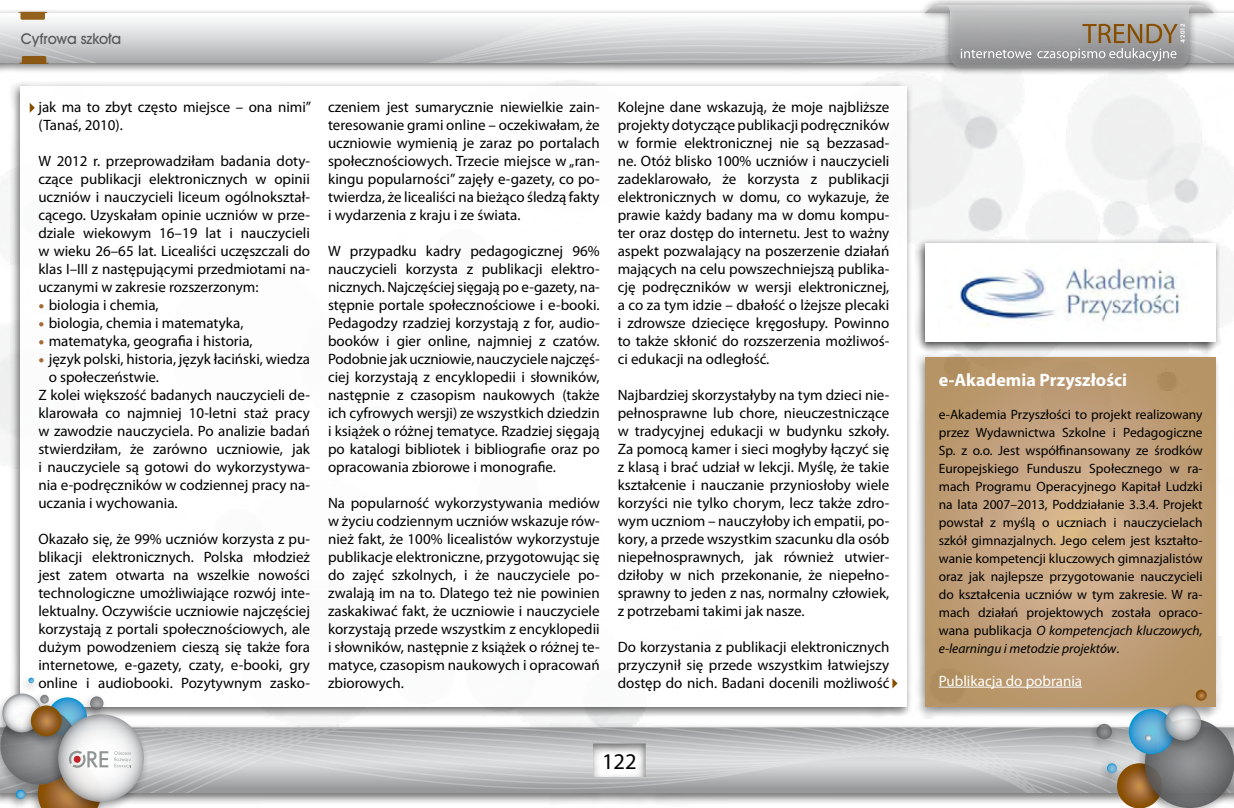
<style>
.page{position:relative;width:1234px;height:808px;background:#fff}
.page>*{position:absolute;margin:0;border:0;box-sizing:border-box;transform-origin:0 0}
.t1{font:22.5px "Myriad Pro";color:#000}
.Normal__Web{font:700 18px "Myriad Pro";color:#fff}
.Glowny_txt{font:15px/18px "Myriad Pro";color:#000;text-align:justify}
.Glowny_txt_bullets{font:15px/18px "Myriad Pro";color:#000}
.Normal__Web-2{font:15px "Myriad Pro";color:#fff}
.t2{font:15px "Avant Garde Md PL";letter-spacing:-.01em;color:#58595b}
.Normal__Web-3{font:13.5px/18px "Myriad Pro";color:#000;text-align:justify}
.t3{font:6px "Avant Garde Dm PL";color:#fff}
.s1{font-size:21px;color:#fff}
.s2{font-style:italic}
</style>
<div class="page">
<div style="left:0;top:723px;width:1233px;height:83px;background:#000;opacity:.75"></div>
<svg style="left:150px;top:727px;width:983px;height:65px;background:#bec0c1"></svg>
<svg style="left:3px;top:74px;width:1228px;height:173px;fill:#f6f6f7"></svg>
<div style="left:0;top:8px;width:1233px;height:66px;background:#000;opacity:.75"></div>
<div style="left:917px;top:0;width:303px;height:76px;background:#000;opacity:.61"></div>
<svg style="left:0;top:5px;width:1233px;height:63px"></svg>
<div style="left:10px;top:81px;width:902px;height:638px;background:#000;opacity:.75"></div>
<div style="left:21px;top:86px;width:885px;height:621px;background:#fff"></div>
<div style="left:914px;top:238px;width:307px;height:116px;background:#000;opacity:.75"></div>
<div style="left:925px;top:243px;width:290px;height:98px;background:#fff"></div>
<div style="left:914px;top:352px;width:307px;height:367px;background:#000;opacity:.75"></div>
<svg style="left:925px;top:357px;width:290px;height:350px;background:#c09f78"></svg>
<hr style="left:938px;top:687px;width:143px;height:1px;background:#fff">
<img style="left:960px;top:267px;width:223px;height:55px">
<div style="left:1133px;top:713px;width:100px;height:95px;background:#000;opacity:.34"></div>
<svg style="left:1144px;top:718px;width:89px;height:90px;background:#757779"></svg>
<div style="left:1096px;top:759px;width:26px;height:26px;background:#000;opacity:.32"></div>
<svg style="left:1106px;top:763px;width:55px;height:45px;background:#997f5f"></svg>
<div style="left:1085px;top:719px;width:32px;height:32px;background:#000;opacity:.34"></div>
<svg style="left:1096px;top:724px;width:15px;height:15px"></svg>
<svg style="left:1128px;top:709px;width:45px;height:45px"></svg>
<div style="left:1154px;top:700px;width:53px;height:52px;background:#000;opacity:.32"></div>
<svg style="left:1165px;top:705px;width:35px;height:35px"></svg>
<div style="left:1134px;top:731px;width:22px;height:22px;background:#000;opacity:.32"></div>
<svg style="left:1144px;top:734px;width:7px;height:7px"></svg>
<svg style="left:1195px;top:690px;width:11px;height:11px"></svg>
<svg style="left:48px;top:697px;width:39px;height:39px"></svg>
<div style="left:0;top:703px;width:83px;height:93px;background:#000;opacity:.34"></div>
<svg style="left:0;top:707px;width:77px;height:77px"></svg>
<div style="left:28px;top:759px;width:79px;height:49px;background:#000;opacity:.33"></div>
<div style="left:48px;top:710px;width:102px;height:98px;background:#000;opacity:.32"></div>
<div style="left:6px;top:786px;width:25px;height:22px;background:#000;opacity:.33"></div>
<svg style="left:16px;top:790px;width:9px;height:9px"></svg>
<div style="left:80px;top:692px;width:29px;height:30px;background:#000;opacity:.34"></div>
<svg style="left:90px;top:696px;width:13px;height:14px"></svg>
<div style="left:18px;top:677px;width:22px;height:18px;background:#000;opacity:.31"></div>
<svg style="left:28px;top:678px;width:6px;height:5px"></svg>
<div style="left:0;top:689px;width:47px;height:55px;background:#000;opacity:.32"></div>
<svg style="left:2px;top:694px;width:39px;height:38px"></svg>
<div style="left:21px;top:701px;width:47px;height:47px;background:#000;opacity:.32"></div>
<svg style="left:31px;top:705px;width:31px;height:31px"></svg>
<svg style="left:38px;top:714px;width:106px;height:94px"></svg>
<svg style="left:30px;top:103px;width:5px;height:10px"></svg>
<svg style="left:892px;top:678px;width:5px;height:10px"></svg>
<p class="t2" style="left:21px;top:29px;width:102px">Cyfrowa szkoła</p>
<p class="t3" style="left:1178px;top:43px;width:21px;rotate:-90deg">4/2012</p>
<p class="Glowny_txt" style="left:38px;top:98px;width:274px">jak ma to zbyt często miejsce – ona nimi” (Tanaś, 2010).</p>
<p class="Glowny_txt" style="left:38px;top:152px;width:273px">W 2012 r. przeprowadziłam badania doty&shy;czące publikacji elektronicznych w opinii uczniów i nauczycieli liceum ogólnokształ&shy;cącego. Uzyskałam opinie uczniów w prze&shy;dziale wiekowym 16–19 lat i nauczycieli w wieku 26–65 lat. Licealiści uczęszczali do klas I–III z następującymi przedmiotami na&shy;uczanymi w zakresie rozszerzonym:</p>
<p class="Glowny_txt_bullets" style="left:38px;top:296px;width:122px"><span class="s1">•</span> biologia i chemia,</p>
<p class="Glowny_txt_bullets" style="left:38px;top:314px;width:206px"><span class="s1">•</span> biologia, chemia i matematyka,</p>
<p class="Glowny_txt_bullets" style="left:38px;top:332px;width:216px"><span class="s1">•</span> matematyka, geografia i historia,</p>
<p class="Glowny_txt_bullets" style="left:49px;top:350px;width:263px;text-indent:-10px"><span class="s1">•</span> język polski, historia, język łaciński, wiedza o społeczeństwie.</p>
<p class="Glowny_txt" style="left:38px;top:386px;width:273px">Z kolei większość badanych nauczycieli de&shy;klarowała co najmniej 10-letni staż pracy w zawodzie nauczyciela. Po analizie badań stwierdziłam, że zarówno uczniowie, jak i nauczyciele są gotowi do wykorzystywa&shy;nia e-podręczników w codziennej pracy na&shy;uczania i wychowania.</p>
<p class="Glowny_txt" style="left:38px;top:530px;width:273px">Okazało się, że 99% uczniów korzysta z pu&shy;blikacji elektronicznych. Polska młodzież jest zatem otwarta na wszelkie nowości technologiczne umożliwiające rozwój inte&shy;lektualny. Oczywiście uczniowie najczęściej korzystają z portali społecznościowych, ale dużym powodzeniem cieszą się także fora internetowe, e-gazety, czaty, e-booki, gry online i audiobooki. Pozytywnym zasko-</p>
<p class="Glowny_txt" style="left:328px;top:98px;width:273px">czeniem jest sumarycznie niewielkie zain&shy;teresowanie grami online – oczekiwałam, że uczniowie wymienią je zaraz po portalach społecznościowych. Trzecie miejsce w „ran&shy;kingu popularności” zajęły e-gazety, co po&shy;twierdza, że licealiści na bieżąco śledzą fakty i wydarzenia z kraju i ze świata.</p>
<p class="Glowny_txt" style="left:328px;top:242px;width:273px">W przypadku kadry pedagogicznej 96% nauczycieli korzysta z publikacji elektro&shy;nicznych. Najczęściej sięgają po e-gazety, na&shy;stępnie portale społecznościowe i e-booki.<br>Pedagodzy rzadziej korzystają z for, audio&shy;booków i gier online, najmniej z czatów.<br>Podobnie jak uczniowie, nauczyciele najczęś&shy;ciej korzystają z encyklopedii i słowników, następnie z czasopism naukowych (także ich cyfrowych wersji) ze wszystkich dziedzin i książek o różnej tematyce. Rzadziej sięgają po katalogi bibliotek i bibliografie oraz po opracowania zbiorowe i monografie.</p>
<p class="Glowny_txt" style="left:328px;top:494px;width:273px">Na popularność wykorzystywania mediów w życiu codziennym uczniów wskazuje rów&shy;nież fakt, że 100% licealistów wykorzystuje publikacje elektroniczne, przygotowując się do zajęć szkolnych, i że nauczyciele po&shy;zwalają im na to. Dlatego też nie powinien zaskakiwać fakt, że uczniowie i nauczyciele korzystają przede wszystkim z encyklopedii i słowników, następnie z książek o różnej te&shy;matyce, czasopism naukowych i opracowań zbiorowych.</p>
<p class="Glowny_txt" style="left:617px;top:98px;width:273px">Kolejne dane wskazują, że moje najbliższe projekty dotyczące publikacji podręczników w formie elektronicznej nie są bezzasad&shy;ne. Otóż blisko 100% uczniów i nauczycieli zadeklarowało, że korzysta z publikacji elektronicznych w domu, co wykazuje, że prawie każdy badany ma w domu kompu&shy;ter oraz dostęp do internetu. Jest to ważny aspekt pozwalający na poszerzenie działań mających na celu powszechniejszą publika&shy;cję podręczników w wersji elektronicznej, a co za tym idzie – dbałość o lżejsze plecaki i zdrowsze dziecięce kręgosłupy. Powinno to także skłonić do rozszerzenia możliwoś&shy;ci edukacji na odległość.</p>
<p class="Glowny_txt" style="left:617px;top:386px;width:273px">Najbardziej skorzystałyby na tym dzieci nie&shy;pełnosprawne lub chore, nieuczestniczące w tradycyjnej edukacji w budynku szkoły.<br>Za pomocą kamer i sieci mogłyby łączyć się z klasą i brać udział w lekcji. Myślę, że takie kształcenie i nauczanie przyniosłoby wiele korzyści nie tylko chorym, lecz także zdro&shy;wym uczniom – nauczyłoby ich empatii, po&shy;kory, a przede wszystkim szacunku dla osób niepełnosprawnych, jak również utwier&shy;dziłoby w nich przekonanie, że niepełno&shy;sprawny to jeden z nas, normalny człowiek, z potrzebami takimi jak nasze.</p>
<p class="Glowny_txt" style="left:617px;top:638px;width:273px">Do korzystania z publikacji elektronicznych przyczynił się przede wszystkim łatwiejszy dostęp do nich. Badani docenili możliwość</p>
<h1 class="t1" style="left:602px;top:747px;width:36px">122</h1>
<p class="Normal__Web" style="left:938px;top:368px;width:190px">e-Akademia Przyszłości</p>
<p class="Normal__Web-3" style="left:938px;top:405px;width:265px">e-Akademia Przyszłości to projekt realizowany przez Wydawnictwa Szkolne i Pedagogiczne Sp. z o.o. Jest współfinansowany ze środków Europejskiego Funduszu Społecznego w ra&shy;mach Programu Operacyjnego Kapitał Ludzki na lata 2007–2013, Poddziałanie 3.3.4. Projekt powstał z myślą o uczniach i nauczycielach szkół gimnazjalnych. Jego celem jest kształto&shy;wanie kompetencji kluczowych gimnazjalistów oraz jak najlepsze przygotowanie nauczycieli do kształcenia uczniów w tym zakresie. W ra&shy;mach działań projektowych została opraco&shy;wana publikacja <span class="s2">O kompetencjach kluczowych, e-learningu i metodzie projektów</span>.</p>
<p class="Normal__Web-2" style="left:938px;top:671px;width:145px">Publikacja do pobrania</p>
</div>
